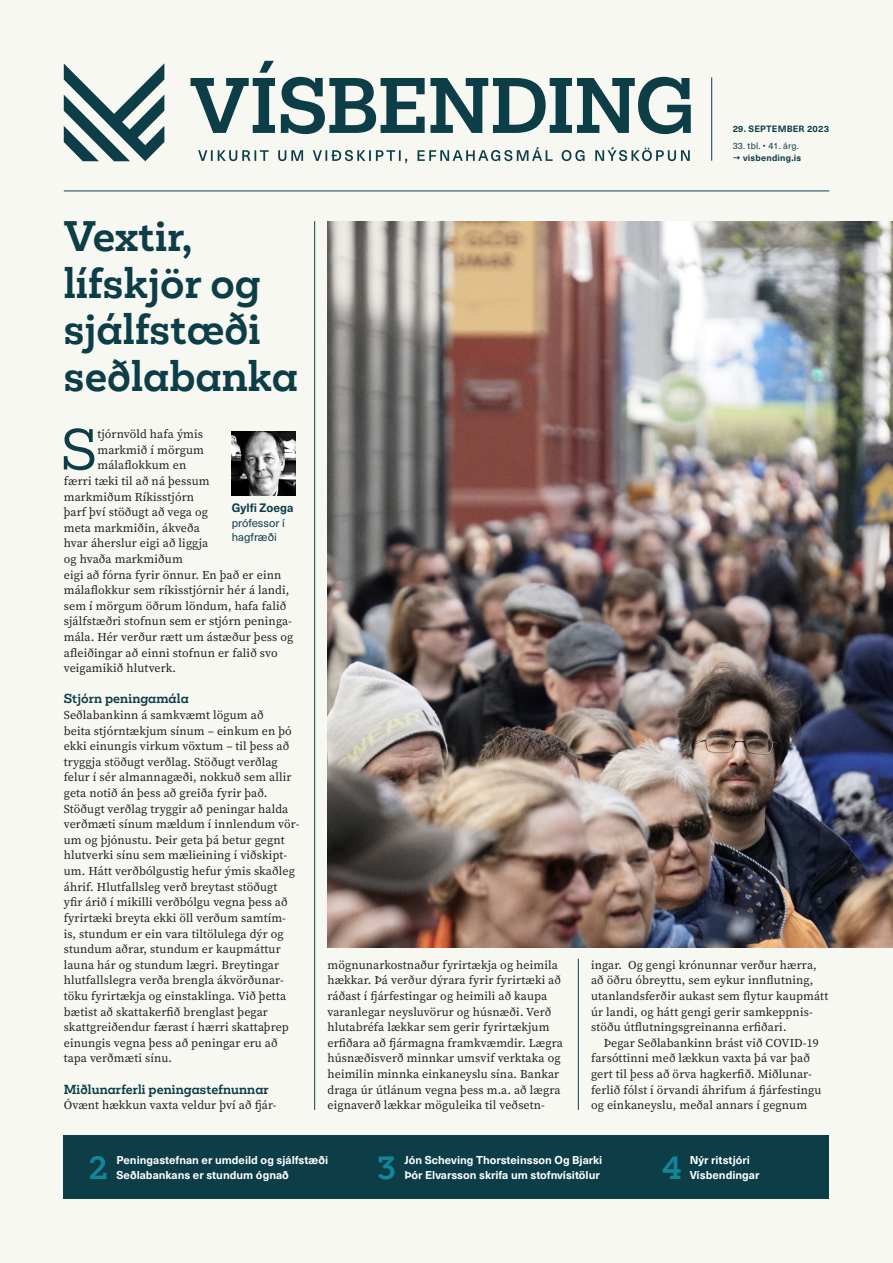
<style>
.page{position:relative;width:893px;height:1263px;background:#f8f8f3}
.page>*{position:absolute;margin:0;border:0;box-sizing:border-box;transform-origin:0 0}
.dropcap_meginmal{font:53.1px "Mokoko";color:#0d3e48}
.fyrirsogn_bold{font:700 39px/46.8px "Mokoko";color:#0d3e48}
.t1{font:700 30px "Mokoko";color:#108899}
.meginmal_an_inndratt{font:12px/15.6px "Source Serif 4";letter-spacing:.01em;color:#231f20}
.dropcap_meginmal-2{font:12px "Source Serif 4";letter-spacing:.01em;color:#231f20}
.meginmal{font:12px/15.6px "Source Serif 4";letter-spacing:.01em;color:#231f20}
.millifyrirsogn{font:700 12px "Mokoko";letter-spacing:.01em;color:#0d3e48}
.myndatexti{font:700 12px "Neue Haas Unica W1 G";color:#0d3e48}
.myndatexti-2{font:700 11.25px/14.5px "Neue Haas Unica W1 G";color:#fff}
.myndatexti-3{font:11.25px/14.7px "Neue Haas Unica W1 G";color:#0d3e48}
.myndatexti-4{font:700 9px "Neue Haas Unica W1 G";letter-spacing:.02em;color:#0d3e48}
.myndatexti-5{font:9px "Neue Haas Unica W1 G";letter-spacing:.02em;color:#0d3e48}
</style>
<div class="page">
<svg style="left:64px;top:63px;width:100px;height:98px"></svg>
<svg style="left:191px;top:61px;width:500px;height:73px"></svg>
<svg style="left:198px;top:147px;width:492px;height:16px"></svg>
<hr style="left:64px;top:191px;width:765px;height:1px;background:#0d3e48">
<hr style="left:711px;top:77px;width:1px;height:84px;background:#0d3e48">
<div style="left:64px;top:1135px;width:765px;height:64px;background:#0d3e48"></div>
<img style="left:232px;top:432px;width:64px;height:63px">
<img style="left:327px;top:221px;width:566px;height:726px">
<hr style="left:314px;top:221px;width:1px;height:889px;background:#0d3e48">
<hr style="left:578px;top:959px;width:1px;height:151px;background:#0d3e48">
<p class="fyrirsogn_bold" style="left:64px;top:213px;width:236px">Vextir, lífskjör og sjálfstæði seðlabanka</p>
<p class="dropcap_meginmal" style="left:61px;top:414px;width:38px">S</p>
<p class="dropcap_meginmal-2" style="left:97px;top:426px;width:107px">tjórnvöld hafa ýmis</p>
<p class="dropcap_meginmal-2" style="left:97px;top:442px;width:108px">markmið í mörgum</p>
<p class="dropcap_meginmal-2" style="left:97px;top:457px;width:90px">málaflokkum en</p>
<p class="dropcap_meginmal-2" style="left:64px;top:473px;width:147px">færri tæki til að ná þessum</p>
<p class="dropcap_meginmal-2" style="left:64px;top:489px;width:132px">markmiðum Ríkisstjórn</p>
<p class="dropcap_meginmal-2" style="left:64px;top:504px;width:146px">þarf því stöðugt að vega og</p>
<p class="dropcap_meginmal-2" style="left:64px;top:520px;width:138px">meta markmiðin, ákveða</p>
<p class="dropcap_meginmal-2" style="left:64px;top:535px;width:146px">hvar áherslur eigi að liggja</p>
<p class="dropcap_meginmal-2" style="left:64px;top:551px;width:121px">og hvaða markmiðum</p>
<p class="dropcap_meginmal-2" style="left:64px;top:567px;width:219px">eigi að fórna fyrir önnur. En það er einn</p>
<p class="dropcap_meginmal-2" style="left:64px;top:582px;width:227px">málaflokkur sem ríkisstjórnir hér á landi,</p>
<p class="dropcap_meginmal-2" style="left:64px;top:598px;width:224px">sem í mörgum öðrum löndum, hafa falið</p>
<p class="dropcap_meginmal-2" style="left:64px;top:613px;width:230px">sjálfstæðri stofnun sem er stjórn peninga-</p>
<p class="dropcap_meginmal-2" style="left:64px;top:629px;width:231px">mála. Hér verður rætt um ástæður þess og</p>
<p class="dropcap_meginmal-2" style="left:64px;top:645px;width:215px">afleiðingar að einni stofnun er falið svo</p>
<p class="dropcap_meginmal-2" style="left:64px;top:660px;width:114px">veigamikið hlutverk.</p>
<p class="millifyrirsogn" style="left:64px;top:691px;width:126px">Stjórn peningamála</p>
<p class="meginmal_an_inndratt" style="left:64px;top:707px;width:237px">Seðlabankinn á samkvæmt lögum að<br>beita stjórntækjum sínum – einkum en þó ekki einungis virkum vöxtum – til þess að tryggja stöðugt verðlag. Stöðugt verðlag felur í sér almannagæði, nokkuð sem allir geta notið án þess að greiða fyrir það.<br>Stöðugt verðlag tryggir að peningar halda verðmæti sínum mældum í innlendum vör&shy;um og þjónustu. Þeir geta þá betur gegnt hlutverki sínu sem mælieining í viðskipt&shy;um. Hátt verðbólgustig hefur ýmis skaðleg áhrif. Hlutfallsleg verð breytast stöðugt<br>yfir árið í mikilli verðbólgu vegna þess að fyrirtæki breyta ekki öll verðum samtím&shy;is, stundum er ein vara tiltölulega dýr og stundum aðrar, stundum er kaupmáttur launa hár og stundum lægri. Breytingar hlutfallslegra verða brengla ákvörðunar&shy;töku fyrirtækja og einstaklinga. Við þetta bætist að skattakerfið brenglast þegar skattgreiðendur færast í hærri skattaþrep einungis vegna þess að peningar eru að tapa verðmæti sínu.</p>
<p class="millifyrirsogn" style="left:64px;top:1081px;width:207px">Miðlunarferli peningastefnunnar</p>
<p class="meginmal_an_inndratt" style="left:64px;top:1097px;width:214px">Óvænt hækkun vaxta veldur því að fjár-</p>
<p class="myndatexti" style="left:232px;top:498px;width:63px">Gylfi Zoega</p>
<p class="myndatexti-3" style="left:232px;top:515px;width:55px">prófessor í hagfræði</p>
<p class="myndatexti-4" style="left:733px;top:122px;width:98px">29. SEPTEMBER 2023</p>
<p class="myndatexti-5" style="left:733px;top:139px;width:68px">33. tbl. • 41. árg.</p>
<p class="myndatexti-4" style="left:743px;top:151px;width:60px">visbending.is</p>
<p class="meginmal_an_inndratt" style="left:327px;top:957px;width:237px">mögnunarkostnaður fyrirtækja og heimila hækkar. Þá verður dýrara fyrir fyrirtæki að ráðast í fjárfestingar og heimili að kaupa varanlegar neysluvörur og húsnæði. Verð hlutabréfa lækkar sem gerir fyrirtækjum erfiðara að fjármagna framkvæmdir. Lægra húsnæðisverð minnkar umsvif verktaka og heimilin minnka einkaneyslu sína. Bankar draga úr útlánum vegna þess m.a. að lægra eignaverð lækkar möguleika til veðsetn-</p>
<p class="meginmal_an_inndratt" style="left:591px;top:957px;width:239px">ingar. Og gengi krónunnar verður hærra, að öðru óbreyttu, sem eykur innflutning, utanlandsferðir aukast sem flytur kaupmátt úr landi, og hátt gengi gerir samkeppnis&shy;stöðu útflutningsgreinanna erfiðari.</p>
<p class="meginmal" style="left:591px;top:1035px;width:232px;text-indent:13px">Þegar Seðlabankinn brást við COVID-19 farsóttinni með lækkun vaxta þá var það gert til þess að örva hagkerfið. Miðlunar&shy;ferlið fólst í örvandi áhrifum á fjárfestingu og einkaneyslu, meðal annars í gegnum</p>
<p class="t1" style="left:89px;top:1147px;width:21px">2</p>
<p class="myndatexti-2" style="left:116px;top:1152px;width:213px">Peningastefnan er umdeild og sjálfstæði<br>Seðlabankans er stundum ógnað</p>
<p class="t1" style="left:377px;top:1147px;width:21px">3</p>
<p class="myndatexti-2" style="left:404px;top:1152px;width:200px">Jón Scheving Thorsteinsson Og Bjarki<br>Þór Elvarsson skrifa um stofnvísitölur</p>
<p class="t1" style="left:662px;top:1147px;width:21px">4</p>
<p class="myndatexti-2" style="left:690px;top:1152px;width:71px">Nýr ritstjóri<br>Vísbendingar</p>
</div>
